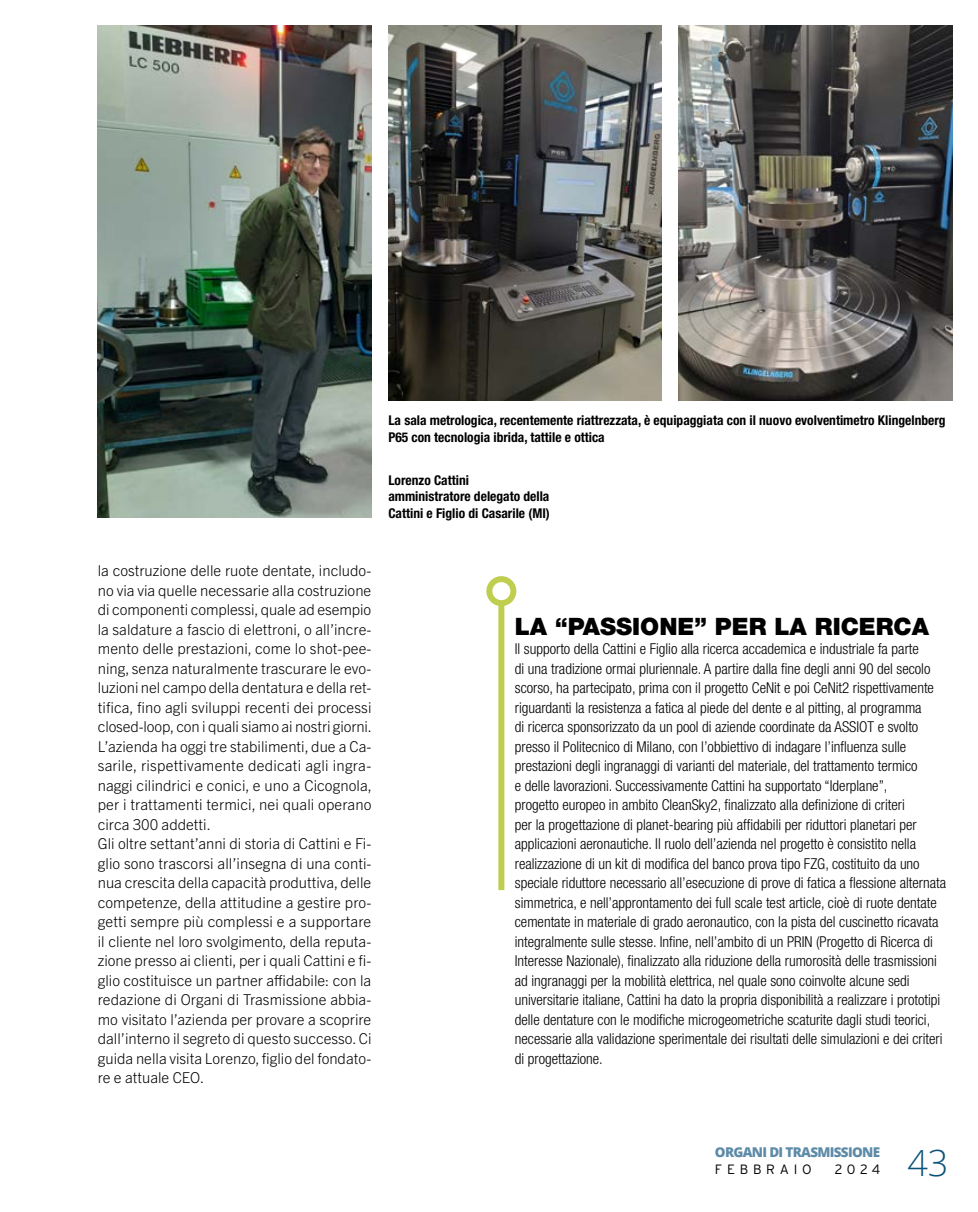
<style>
.page{position:relative;width:978px;height:1212px;background:#fff}
.page>*{position:absolute;margin:0;border:0;box-sizing:border-box;transform-origin:0 0}
.t1{font:300 36px "Open Sans";color:#0c527a}
.OT22_box_titolo{font:900 24px "Helvetica Neue LT Std";color:#000}
.OT22_box_testo{font:300 condensed 15px/19.5px "Helvetica Neue LT Std";color:#000}
.OT22_testo{font:300 15px/19.5px "Trade Gothic Next LT Pro";color:#000;text-align:justify}
.OT22_didascalia{font:700 condensed 13.5px/16.5px "Helvetica Neue LT Std";color:#000}
.t2{font:800 13.5px "Open Sans";letter-spacing:-.05em;color:#5e8ba8}
.t3{font:300 13.5px "Interstate";letter-spacing:.355em;color:#000}
</style>
<div class="page">
<div style="left:498px;top:603px;width:6px;height:287px;background:#c0ce50"></div>
<div style="left:486px;top:576px;width:30px;height:30px;border:6px solid #c0ce50;border-radius:50%"></div>
<img style="left:98px;top:26px;width:273px;height:492px">
<img style="left:388px;top:26px;width:274px;height:375px">
<img style="left:679px;top:26px;width:274px;height:375px">
<p class="OT22_didascalia" style="left:388px;top:412px;width:559px">La sala metrologica, recentemente riattrezzata, è equipaggiata con il nuovo evolventimetro Klingelnberg<br>P65 con tecnologia ibrida, tattile e ottica</p>
<p class="OT22_didascalia" style="left:388px;top:471px;width:82px">Lorenzo Cattini</p>
<p class="OT22_didascalia" style="left:388px;top:488px;width:163px">amministratore delegato della<br>Cattini e Figlio di Casarile (MI)</p>
<p class="OT22_testo" style="left:98px;top:560px;width:276px">la costruzione delle ruote dentate, includo&shy;no via via quelle necessarie alla costruzione di componenti complessi, quale ad esempio la saldature a fascio di elettroni, o all’incre&shy;mento delle prestazioni, come lo shot-pee&shy;ning, senza naturalmente trascurare le evo&shy;luzioni nel campo della dentatura e della ret&shy;tifica, fino agli sviluppi recenti dei processi closed-loop, con i quali siamo ai nostri giorni.</p>
<p class="OT22_testo" style="left:98px;top:735px;width:276px">L’azienda ha oggi tre stabilimenti, due a Ca&shy;sarile, rispettivamente dedicati agli ingra&shy;naggi cilindrici e conici, e uno a Cicognola, per i trattamenti termici, nei quali operano circa 300 addetti.</p>
<p class="OT22_testo" style="left:98px;top:833px;width:275px">Gli oltre settant’anni di storia di Cattini e Fi&shy;glio sono trascorsi all’insegna di una conti&shy;nua crescita della capacità produttiva, delle competenze, della attitudine a gestire pro&shy;getti sempre più complessi e a supportare il cliente nel loro svolgimento, della reputa&shy;zione presso ai clienti, per i quali Cattini e fi&shy;glio costituisce un partner affidabile: con la redazione di Organi di Trasmissione abbia&shy;mo visitato l’azienda per provare a scoprire dall’interno il segreto di questo successo. Ci guida nella visita Lorenzo, figlio del fondato&shy;re e attuale CEO.</p>
<p class="OT22_box_titolo" style="left:515px;top:612px;width:416px">LA “PASSIONE” PER LA RICERCA</p>
<p class="OT22_box_testo" style="left:515px;top:639px;width:433px">Il supporto della Cattini e Figlio alla ricerca accademica e industriale fa parte<br>di una tradizione ormai pluriennale. A partire dalla fine degli anni 90 del secolo scorso, ha partecipato, prima con il progetto CeNit e poi CeNit2 rispettivamente riguardanti la resistenza a fatica al piede del dente e al pitting, al programma<br>di ricerca sponsorizzato da un pool di aziende coordinate da ASSIOT e svolto presso il Politecnico di Milano, con l’obbiettivo di indagare l’influenza sulle prestazioni degli ingranaggi di varianti del materiale, del trattamento termico<br>e delle lavorazioni. Successivamente Cattini ha supportato “Iderplane”,<br>progetto europeo in ambito CleanSky2, finalizzato alla definizione di criteri<br>per la progettazione di planet-bearing più affidabili per riduttori planetari per applicazioni aeronautiche. Il ruolo dell’azienda nel progetto è consistito nella realizzazione di un kit di modifica del banco prova tipo FZG, costituito da uno speciale riduttore necessario all’esecuzione di prove di fatica a flessione alternata simmetrica, e nell’approntamento dei full scale test article, cioè di ruote dentate cementate in materiale di grado aeronautico, con la pista del cuscinetto ricavata integralmente sulle stesse. Infine, nell’ambito di un PRIN (Progetto di Ricerca di Interesse Nazionale), finalizzato alla riduzione della rumorosità delle trasmissioni ad ingranaggi per la mobilità elettrica, nel quale sono coinvolte alcune sedi universitarie italiane, Cattini ha dato la propria disponibilità a realizzare i prototipi delle dentature con le modifiche microgeometriche scaturite dagli studi teorici, necessarie alla validazione sperimentale dei risultati delle simulazioni e dei criteri di progettazione.</p>
<p class="t2" style="left:715px;top:1142px;width:167px">ORGANI DI TRASMISSIONE</p>
<p class="t3" style="left:715px;top:1161px;width:98px">FEBBRAIO</p>
<p class="t3" style="left:835px;top:1161px;width:47px">2024</p>
<h1 class="t1" style="left:908px;top:1138px;width:42px">43</h1>
</div>
